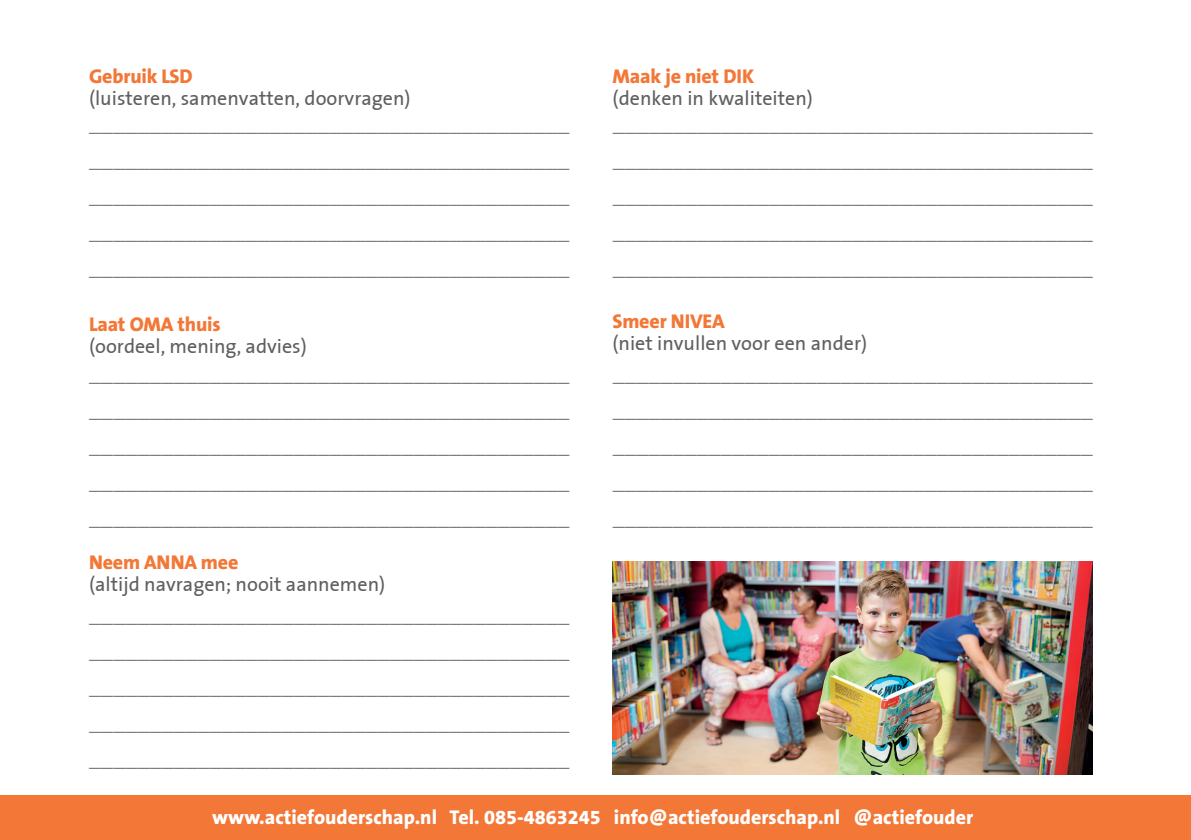
<style>
.page{position:relative;width:1191px;height:840px;background:#fff}
.page>*{position:absolute;margin:0;border:0;box-sizing:border-box;transform-origin:0 0}
.t1{font:24px/36px "Minion Pro";color:#7c7e81;text-align:justify}
.t2{font:20px "The Sans Plain";color:#5f5f62}
.t3{font:800 20px "The Sans B8";color:#fff}
.t4{font:800 20px "The Sans B8";letter-spacing:-.01em;color:#f37736}
</style>
<div class="page">
<div style="left:0;top:795px;width:1191px;height:44px;background:#f37736"></div>
<img style="left:612px;top:561px;width:480px;height:213px">
<p class="t4" style="left:89px;top:65px;width:105px">Gebruik LSD</p>
<p class="t2" style="left:89px;top:81px;width:323px">(luisteren, samenvatten, doorvragen)</p>
<p class="t4" style="left:612px;top:65px;width:143px">Maak je niet DIK</p>
<p class="t2" style="left:612px;top:81px;width:202px">(denken in kwaliteiten)</p>
<p class="t1" style="left:89px;top:105px;width:481px">________________________________________ ________________________________________ ________________________________________ ________________________________________ ________________________________________</p>
<p class="t1" style="left:613px;top:105px;width:481px">________________________________________ ________________________________________ ________________________________________ ________________________________________ ________________________________________</p>
<p class="t4" style="left:89px;top:314px;width:133px">Laat OMA thuis</p>
<p class="t2" style="left:89px;top:330px;width:219px">(oordeel, mening, advies)</p>
<p class="t1" style="left:89px;top:355px;width:481px">________________________________________ ________________________________________ ________________________________________ ________________________________________ ________________________________________</p>
<p class="t4" style="left:89px;top:551px;width:151px">Neem ANNA mee</p>
<p class="t2" style="left:89px;top:567px;width:298px">(altijd navragen; nooit aannemen)</p>
<p class="t1" style="left:89px;top:596px;width:481px">________________________________________ ________________________________________ ________________________________________ ________________________________________ ________________________________________</p>
<p class="t4" style="left:612px;top:311px;width:114px">Smeer NIVEA</p>
<p class="t2" style="left:612px;top:327px;width:256px">(niet invullen voor een ander)</p>
<p class="t1" style="left:613px;top:355px;width:481px">________________________________________ ________________________________________ ________________________________________ ________________________________________ ________________________________________</p>
<p class="t3" style="left:212px;top:806px;width:762px">www.actiefouderschap.nl Tel. 085-4863245 info@actiefouderschap.nl @actiefouder</p>
</div>
